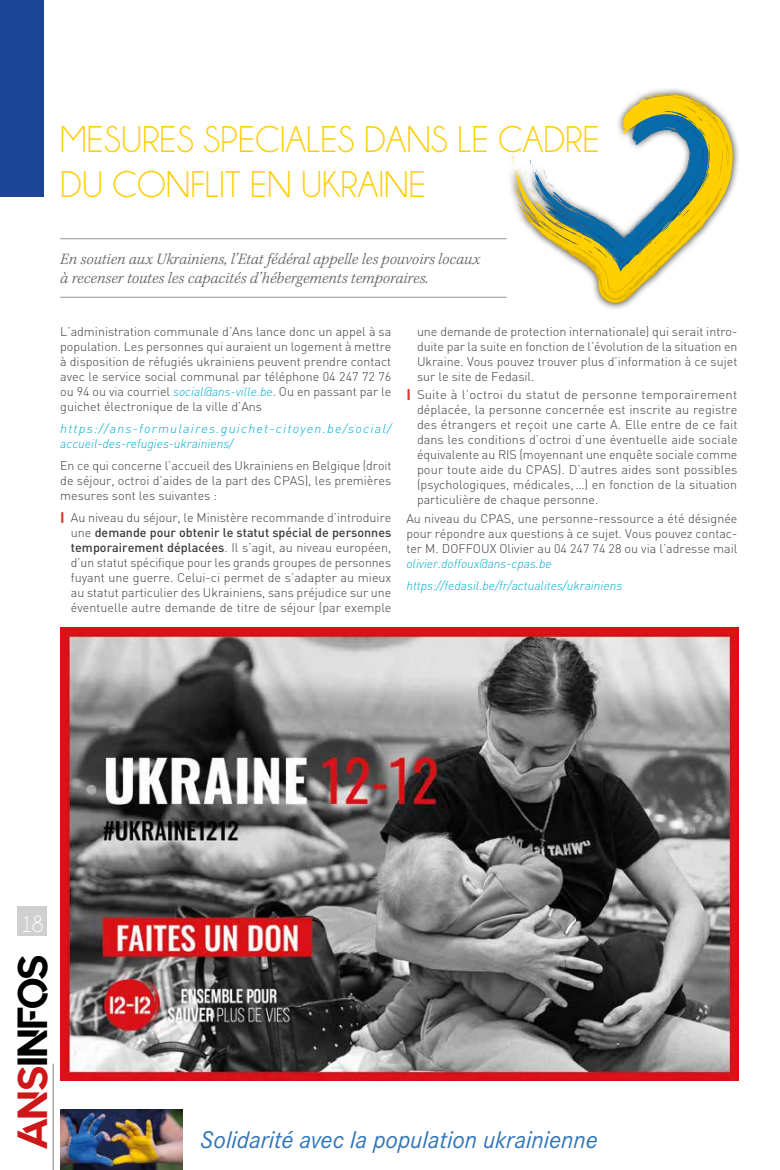
<style>
.page{position:relative;width:780px;height:1170px;background:#fff}
.page>*{position:absolute;margin:0;border:0;box-sizing:border-box;transform-origin:0 0}
.t1{font:41.88px "Quantify";color:#000}
.t2{font:37.5px/45px "Champagne&Limousines";color:#fdcd00}
.t3{font:italic 25px "Corporate S";color:#2f75ba}
.t4{font:23.75px "Champagne&Limousines";color:#fff;scale:.95 1}
.t5{font:italic 300 16.25px/19.5px "Kepler Std";color:#646363}
.t6{font:300 12.5px/15px "DIN";color:#3c3c3b;text-align:justify}
.t7{font:300 12.5px/15px "DIN";color:#3c3c3b;text-align:justify;scale:1.05 1}
.t8{font:italic 300 12.5px/15px "DIN";letter-spacing:.09em;color:#00acd2;scale:1.05 1}
.t9{font:italic 300 12.5px/22.1px "DIN";color:#00acd2}
.s1{font-style:italic;color:#00acd2}
.s2{font-weight:900;color:#d23627}
.s3{font-weight:500}
.s4{color:#cd1719}
</style>
<div class="page">
<hr style="left:53px;top:1063px;width:1px;height:106px;background:#9d9d9c">
<div style="left:18px;top:905px;width:29px;height:30px;background:#d0d0d0"></div>
<div style="left:0;top:0;width:44px;height:197px;background:#1c4595"></div>
<img style="left:60px;top:1109px;width:122px;height:60px">
<hr style="left:60px;top:238px;width:446px;height:1px;background:#7c7b7b">
<hr style="left:60px;top:297px;width:446px;height:1px;background:#7c7b7b">
<div style="left:505px;top:86px;width:235px;height:225px;background:#000;opacity:.75"></div>
<svg style="left:512px;top:93px;width:220px;height:209px"></svg>
<img style="left:60px;top:627px;width:678px;height:452px">
<h2 class="t2" style="left:60px;top:117px;width:541px">MESURES SPECIALES DANS LE CADRE<br>DU CONFLIT EN UKRAINE</h2>
<h3 class="t5" style="left:60px;top:249px;width:421px">En soutien aux Ukrainiens, l’Etat fédéral appelle les pouvoirs locaux à recenser toutes les capacités d’hébergements temporaires.</h3>
<p class="t6" style="left:60px;top:323px;width:332px">L’administration communale d’Ans lance donc un appel à sa population. Les personnes qui auraient un logement à mettre à disposition de réfugiés ukrainiens peuvent prendre contact avec le service social communal par téléphone 04 247 72 76 ou 94 ou via courriel <span class="s1">social@ans-ville.be</span>. Ou en passant par le guichet électronique de la ville d’Ans</p>
<p class="t8" style="left:60px;top:420px;width:317px">https://ans-formulaires.guichet-citoyen.be/social/ accueil-des-refugies-ukrainiens/</p>
<p class="t6" style="left:60px;top:457px;width:333px">En ce qui concerne l’accueil des Ukrainiens en Belgique (droit de séjour, octroi d’aides de la part des CPAS), les premières mesures sont les suivantes :</p>
<p class="t6" style="left:71px;top:510px;width:322px;text-indent:-11px"><span class="s2">|</span> Au niveau du séjour, le Ministère recommande d’introduire une <span class="s3">demande pour obtenir le statut spécial de personnes temporairement déplacées</span>. Il s’agit, au niveau européen, d’un statut spécifique pour les grands groupes de personnes fuyant une guerre. Celui-ci permet de s’adapter au mieux au statut particulier des Ukrainiens, sans préjudice sur une éventuelle autre demande de titre de séjour (par exemple</p>
<p class="t6" style="left:417px;top:323px;width:322px">une demande de protection internationale) qui serait intro&shy;duite par la suite en fonction de l’évolution de la situation en Ukraine. Vous pouvez trouver plus d’information à ce sujet sur le site de Fedasil.</p>
<p class="t7" style="left:417px;top:387px;width:307px;text-indent:-11px"><span class="s2">|</span> Suite à l’octroi du statut de personne temporairement déplacée, la personne concernée est inscrite au registre des étrangers et reçoit une carte A. Elle entre de ce fait dans les conditions d’octroi d’une éventuelle aide sociale équivalente au RIS (moyennant une enquête sociale comme pour toute aide du CPAS). D’autres aides sont possibles (psychologiques, médicales,…) en fonction de la situation particulière de chaque personne.</p>
<p class="t6" style="left:406px;top:510px;width:332px">Au niveau du CPAS, une personne-ressource a été désignée pour répondre aux questions à ce sujet. Vous pouvez contac&shy;ter M. DOFFOUX Olivier au 04 247 74 28 ou via l’adresse mail</p>
<p class="t9" style="left:406px;top:552px;width:217px">olivier.doffoux@ans-cpas.be https://fedasil.be/fr/actualites/ukrainiens</p>
<h3 class="t4" style="left:21px;top:911px;width:25px">18</h3>
<h1 class="t1" style="left:9px;top:1149px;width:197px;rotate:-90deg"><span class="s4">ANS</span>INFOS</h1>
<h3 class="t3" style="left:200px;top:1125px;width:399px">Solidarité avec la population ukrainienne</h3>
</div>
